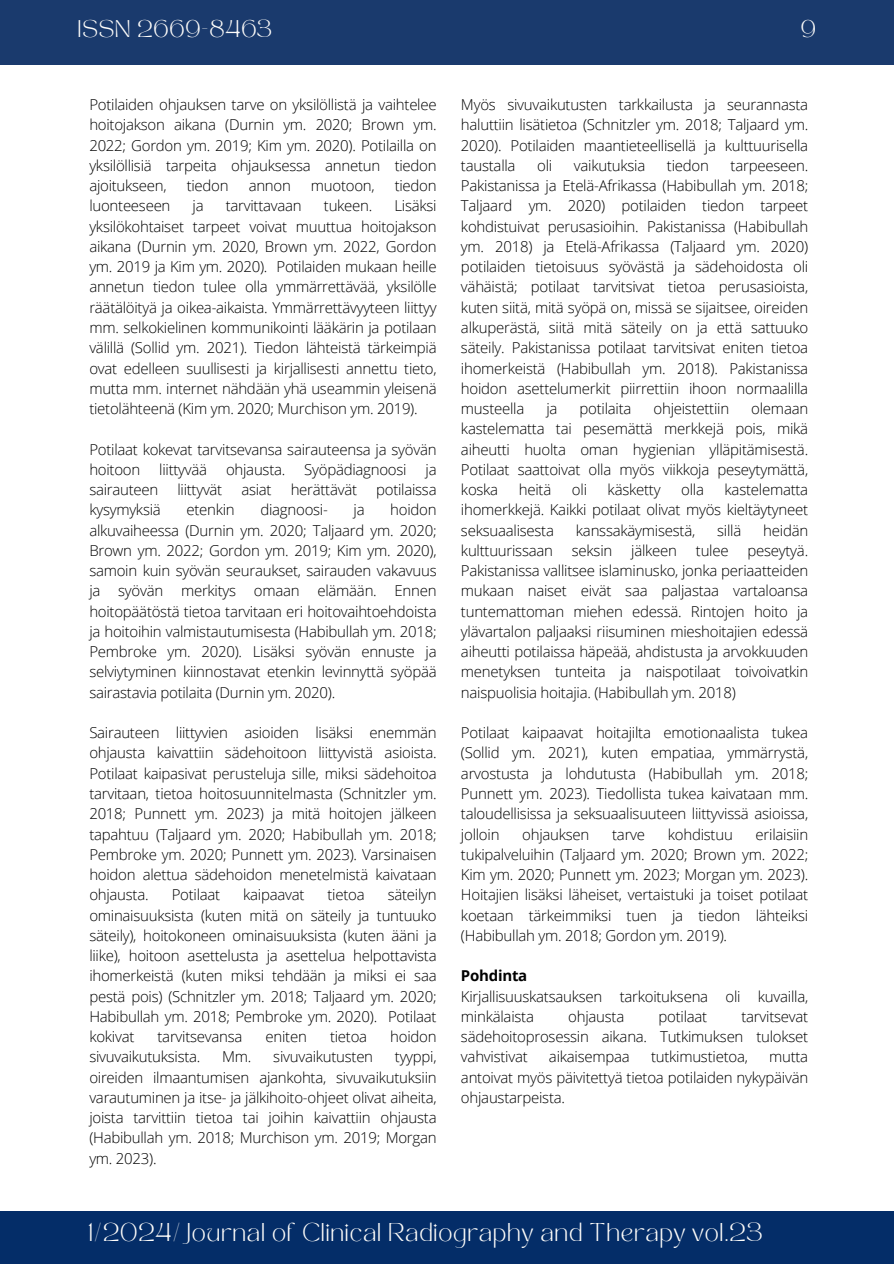
<style>
.page{position:relative;width:894px;height:1264px;background:#fff}
.page>*{position:absolute;margin:0;border:0;box-sizing:border-box;transform-origin:0 0}
.t1{font:18px "TAN MONCHERI Regular";letter-spacing:.045em;color:#fdfcfa}
.t2{font:16.95px "TAN MONCHERI Regular";letter-spacing:.045em;color:#fdfcfa}
.t3{font:300 15px/20.2px "Open Sans";letter-spacing:-.015em;color:#000;text-align:justify}
.t4{font:700 15px "Open Sans";letter-spacing:-.015em;color:#000}
</style>
<div class="page">
<div style="left:0;top:1211px;width:893px;height:52px;background:#042d68"></div>
<div style="left:0;top:0;width:893px;height:65px;background:#1a3a6d"></div>
<p class="t2" style="left:78px;top:19px;width:196px">ISSN 2669-8463</p>
<p class="t2" style="left:800px;top:19px;width:17px">9</p>
<p class="t3" style="left:89px;top:94px;width:349px">Potilaiden ohjauksen tarve on yksilöllistä ja vaihtelee hoitojakson aikana (Durnin ym. 2020; Brown ym.<br>2022; Gordon ym. 2019; Kim ym. 2020). Potilailla on yksilöllisiä tarpeita ohjauksessa annetun tiedon ajoitukseen,</p>
<p class="t3" style="left:187px;top:175px;width:43px">tiedon</p>
<p class="t3" style="left:248px;top:175px;width:44px">annon</p>
<p class="t3" style="left:311px;top:175px;width:65px">muotoon,</p>
<p class="t3" style="left:394px;top:175px;width:43px">tiedon</p>
<p class="t3" style="left:89px;top:195px;width:349px;text-indent:305px">Lisäksi yksilökohtaiset tarpeet voivat muuttua hoitojakson aikana (Durnin ym. 2020, Brown ym. 2022, Gordon ym. 2019 ja Kim ym. 2020). Potilaiden mukaan heille annetun tiedon tulee olla ymmärrettävää, yksilölle räätälöityä ja oikea-aikaista. Ymmärrettävyyteen liittyy mm. selkokielinen kommunikointi lääkärin ja potilaan välillä (Sollid ym. 2021). Tiedon lähteistä tärkeimpiä ovat edelleen suullisesti ja kirjallisesti annettu tieto, mutta mm. internet nähdään yhä useammin yleisenä tietolähteenä (Kim ym. 2020; Murchison ym. 2019).</p>
<p class="t3" style="left:89px;top:438px;width:349px">Potilaat kokevat tarvitsevansa sairauteensa ja syövän hoitoon</p>
<p class="t3" style="left:89px;top:195px;width:83px">luonteeseen</p>
<p class="t3" style="left:192px;top:195px;width:13px">ja</p>
<p class="t3" style="left:226px;top:195px;width:77px">tarvittavaan</p>
<p class="t3" style="left:324px;top:195px;width:50px">tukeen.</p>
<p class="t3" style="left:159px;top:459px;width:49px">liittyvää</p>
<p class="t3" style="left:226px;top:459px;width:61px">ohjausta.</p>
<p class="t3" style="left:304px;top:459px;width:104px">Syöpädiagnoosi</p>
<p class="t3" style="left:425px;top:459px;width:13px">ja</p>
<p class="t3" style="left:89px;top:479px;width:70px">sairauteen</p>
<p class="t3" style="left:177px;top:479px;width:46px">liittyvät</p>
<p class="t3" style="left:241px;top:479px;width:32px">asiat</p>
<p class="t3" style="left:290px;top:479px;width:68px">herättävät</p>
<p class="t3" style="left:376px;top:479px;width:62px">potilaissa</p>
<p class="t3" style="left:89px;top:499px;width:73px">kysymyksiä</p>
<p class="t3" style="left:186px;top:499px;width:50px">etenkin</p>
<p class="t3" style="left:260px;top:499px;width:69px">diagnoosi-</p>
<p class="t3" style="left:353px;top:499px;width:13px">ja</p>
<p class="t3" style="left:89px;top:499px;width:349px;text-indent:301px">hoidon alkuvaiheessa (Durnin ym. 2020; Taljaard ym. 2020; Brown ym. 2022; Gordon ym. 2019; Kim ym. 2020), samoin kuin syövän seuraukset, sairauden vakavuus ja syövän merkitys omaan elämään. Ennen hoitopäätöstä tietoa tarvitaan eri hoitovaihtoehdoista ja hoitoihin valmistautumisesta (Habibullah ym. 2018; Pembroke ym. 2020). Lisäksi syövän ennuste ja selviytyminen kiinnostavat etenkin levinnyttä syöpää sairastavia potilaita (Durnin ym. 2020).</p>
<p class="t3" style="left:89px;top:722px;width:349px">Sairauteen liittyvien asioiden lisäksi enemmän ohjausta kaivattiin sädehoitoon liittyvistä asioista.<br>Potilaat kaipasivat perusteluja sille, miksi sädehoitoa tarvitaan, tietoa hoitosuunnitelmasta (Schnitzler ym.<br>2018; Punnett ym. 2023) ja mitä hoitojen jälkeen tapahtuu (Taljaard ym. 2020; Habibullah ym. 2018; Pembroke ym. 2020; Punnett ym. 2023). Varsinaisen hoidon alettua sädehoidon menetelmistä kaivataan ohjausta.</p>
<p class="t3" style="left:89px;top:884px;width:349px;text-indent:298px">säteilyn ominaisuuksista (kuten mitä on säteily ja tuntuuko säteily), hoitokoneen ominaisuuksista (kuten ääni ja liike), hoitoon asettelusta ja asettelua helpottavista ihomerkeistä (kuten miksi tehdään ja miksi ei saa pestä pois) (Schnitzler ym. 2018; Taljaard ym. 2020; Habibullah ym. 2018; Pembroke ym. 2020). Potilaat kokivat</p>
<p class="t3" style="left:172px;top:884px;width:50px">Potilaat</p>
<p class="t3" style="left:243px;top:884px;width:63px">kaipaavat</p>
<p class="t3" style="left:327px;top:884px;width:39px">tietoa</p>
<p class="t3" style="left:157px;top:1026px;width:86px">tarvitsevansa</p>
<p class="t3" style="left:265px;top:1026px;width:43px">eniten</p>
<p class="t3" style="left:330px;top:1026px;width:39px">tietoa</p>
<p class="t3" style="left:390px;top:1026px;width:48px">hoidon</p>
<p class="t3" style="left:89px;top:1046px;width:113px">sivuvaikutuksista.</p>
<p class="t3" style="left:222px;top:1046px;width:152px">Mm. sivuvaikutusten</p>
<p class="t3" style="left:89px;top:1046px;width:349px;text-indent:305px">tyyppi, oireiden ilmaantumisen ajankohta, sivuvaikutuksiin varautuminen ja itse- ja jälkihoito-ohjeet olivat aiheita, joista tarvittiin tietoa tai joihin kaivattiin ohjausta (Habibullah ym. 2018; Murchison ym. 2019; Morgan ym. 2023).</p>
<p class="t3" style="left:461px;top:94px;width:348px">Myös sivuvaikutusten tarkkailusta ja seurannasta haluttiin lisätietoa (Schnitzler ym. 2018; Taljaard ym.<br>2020). Potilaiden maantieteellisellä ja kulttuurisella taustalla</p>
<p class="t3" style="left:537px;top:155px;width:17px">oli</p>
<p class="t3" style="left:573px;top:155px;width:73px">vaikutuksia</p>
<p class="t3" style="left:666px;top:155px;width:43px">tiedon</p>
<p class="t3" style="left:461px;top:155px;width:348px;text-indent:269px">tarpeeseen.<br>Pakistanissa ja Etelä-Afrikassa (Habibullah ym. 2018; Taljaard ym. 2020) potilaiden tiedon tarpeet kohdistuivat perusasioihin. Pakistanissa (Habibullah ym. 2018) ja Etelä-Afrikassa (Taljaard ym. 2020) potilaiden tietoisuus syövästä ja sädehoidosta oli vähäistä; potilaat tarvitsivat tietoa perusasioista, kuten siitä, mitä syöpä on, missä se sijaitsee, oireiden alkuperästä, siitä mitä säteily on ja että sattuuko säteily. Pakistanissa potilaat tarvitsivat eniten tietoa ihomerkeistä (Habibullah ym. 2018). Pakistanissa hoidon asettelumerkit piirrettiin ihoon normaalilla musteella</p>
<p class="t3" style="left:461px;top:398px;width:348px;text-indent:290px">olemaan kastelematta tai pesemättä merkkejä pois, mikä aiheutti huolta oman hygienian ylläpitämisestä.<br>Potilaat saattoivat olla myös viikkoja peseytymättä, koska</p>
<p class="t3" style="left:546px;top:398px;width:13px">ja</p>
<p class="t3" style="left:579px;top:398px;width:53px">potilaita</p>
<p class="t3" style="left:653px;top:398px;width:77px">ohjeistettiin</p>
<p class="t3" style="left:461px;top:479px;width:348px;text-indent:263px">kastelematta ihomerkkejä. Kaikki potilaat olivat myös kieltäytyneet seksuaalisesta</p>
<p class="t3" style="left:518px;top:479px;width:34px">heitä</p>
<p class="t3" style="left:571px;top:479px;width:17px">oli</p>
<p class="t3" style="left:607px;top:479px;width:54px">käsketty</p>
<p class="t3" style="left:681px;top:479px;width:24px">olla</p>
<p class="t3" style="left:575px;top:519px;width:121px">kanssakäymisestä,</p>
<p class="t3" style="left:717px;top:519px;width:26px">sillä</p>
<p class="t3" style="left:763px;top:519px;width:46px">heidän</p>
<p class="t3" style="left:461px;top:540px;width:94px">kulttuurissaan</p>
<p class="t3" style="left:571px;top:540px;width:42px">seksin</p>
<p class="t3" style="left:631px;top:540px;width:47px">jälkeen</p>
<p class="t3" style="left:695px;top:540px;width:34px">tulee</p>
<p class="t3" style="left:461px;top:540px;width:348px;text-indent:286px">peseytyä.<br>Pakistanissa vallitsee islaminusko, jonka periaatteiden mukaan naiset eivät saa paljastaa vartaloansa tuntemattoman miehen edessä. Rintojen hoito ja ylävartalon paljaaksi riisuminen mieshoitajien edessä aiheutti potilaissa häpeää, ahdistusta ja arvokkuuden menetyksen tunteita ja naispotilaat toivoivatkin naispuolisia hoitajia. (Habibullah ym. 2018)</p>
<p class="t3" style="left:461px;top:722px;width:348px">Potilaat kaipaavat hoitajilta emotionaalista tukea (Sollid ym. 2021), kuten empatiaa, ymmärrystä, arvostusta ja lohdutusta (Habibullah ym. 2018; Punnett ym. 2023). Tiedollista tukea kaivataan mm. taloudellisissa ja seksuaalisuuteen liittyvissä asioissa, jolloin</p>
<p class="t3" style="left:461px;top:823px;width:349px;text-indent:294px">erilaisiin tukipalveluihin (Taljaard ym. 2020; Brown ym. 2022; Kim ym. 2020; Punnett ym. 2023; Morgan ym. 2023).<br>Hoitajien lisäksi läheiset, vertaistuki ja toiset potilaat koetaan tärkeimmiksi tuen ja tiedon lähteiksi (Habibullah ym. 2018; Gordon ym. 2019).</p>
<p class="t4" style="left:461px;top:965px;width:68px">Pohdinta</p>
<h2 class="t3" style="left:461px;top:985px;width:348px">Kirjallisuuskatsauksen tarkoituksena oli kuvailla, minkälaista</h2>
<p class="t3" style="left:522px;top:823px;width:69px">ohjauksen</p>
<p class="t3" style="left:612px;top:823px;width:34px">tarve</p>
<p class="t3" style="left:667px;top:823px;width:66px">kohdistuu</p>
<h2 class="t3" style="left:568px;top:1005px;width:58px">ohjausta</h2>
<h2 class="t3" style="left:658px;top:1005px;width:50px">potilaat</h2>
<h2 class="t3" style="left:461px;top:1005px;width:348px;text-indent:280px">tarvitsevat sädehoitoprosessin aikana. Tutkimuksen tulokset vahvistivat</h2>
<h2 class="t3" style="left:549px;top:1046px;width:82px">aikaisempaa</h2>
<h2 class="t3" style="left:650px;top:1046px;width:98px">tutkimustietoa,</h2>
<h2 class="t3" style="left:461px;top:1046px;width:348px;text-indent:308px">mutta antoivat myös päivitettyä tietoa potilaiden nykypäivän ohjaustarpeista.</h2>
<h1 class="t1" style="left:89px;top:1222px;width:675px">1/2024/Journal of Clinical Radiography and Therapy vol.23</h1>
</div>
